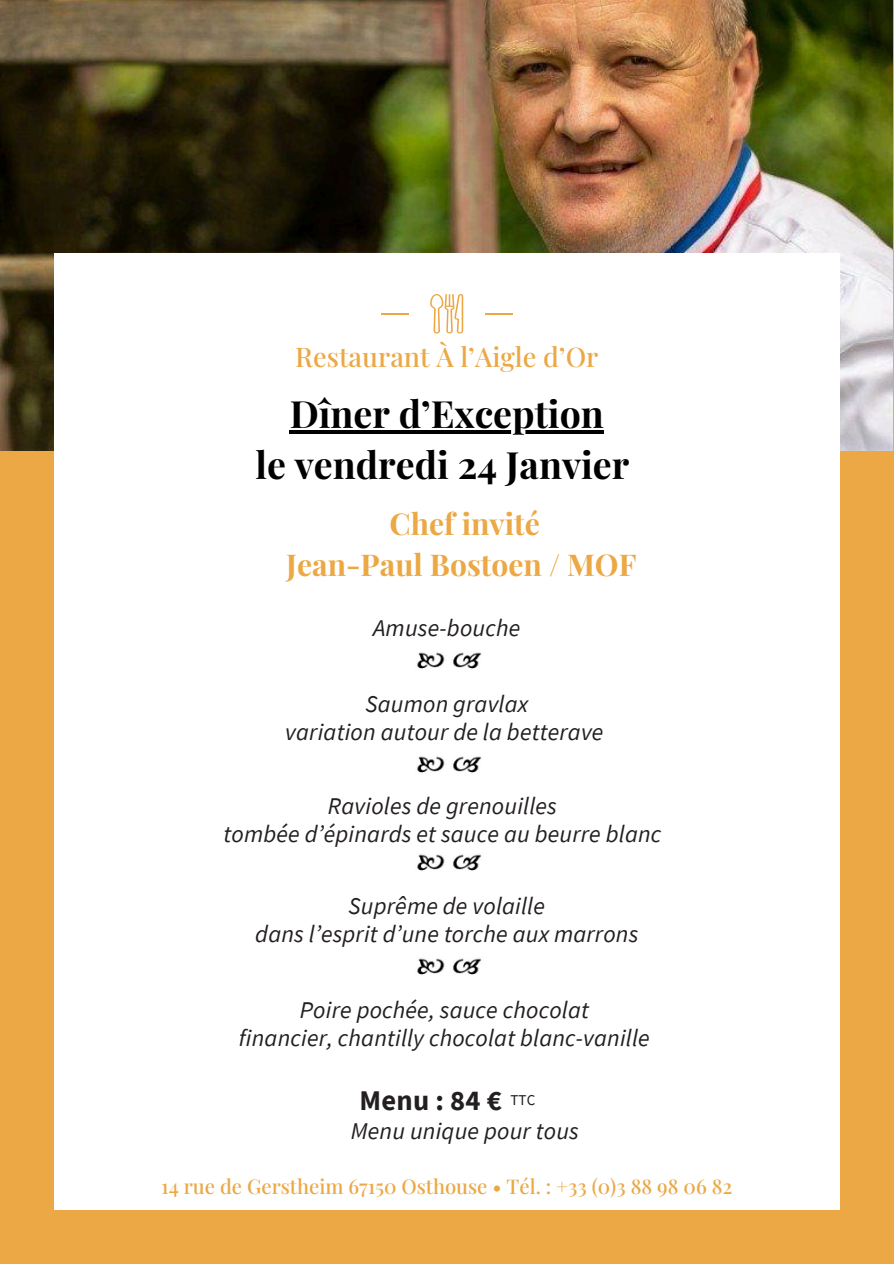
<style>
.page{position:relative;width:894px;height:1264px;background:#fff}
.page>*{position:absolute;margin:0;border:0;box-sizing:border-box;transform-origin:0 0}
.t1{font:700 37.5px/51.8px "Playfair Display";color:#000;text-align:center}
.t2{font:700 30px/41.7px "Playfair Display";color:#eba844;text-align:center}
.t3{font:700 28.5px "Source Sans Pro";letter-spacing:.01em;color:#231f20}
.t4{font:500 27px "Playfair Display";color:#eba844}
.t5{font:italic 24px/28.2px "Source Sans Pro";letter-spacing:.01em;color:#231f20;text-align:center}
.t6{font:500 20.25px "Playfair Display";color:#eba844}
.t7{font:15px "Source Sans Pro";color:#231f20}
</style>
<div class="page">
<div style="left:0;top:0;width:893px;height:1263px;background:#eba845"></div>
<img style="left:0;top:0;width:892px;height:451px">
<div style="left:54px;top:253px;width:785px;height:956px;background:#fff"></div>
<img style="left:417px;top:652px;width:65px;height:17px">
<img style="left:417px;top:756px;width:65px;height:17px">
<img style="left:417px;top:854px;width:65px;height:17px">
<img style="left:417px;top:958px;width:65px;height:17px">
<svg style="left:381px;top:313px;width:27px;height:1px"></svg>
<svg style="left:430px;top:294px;width:33px;height:40px"></svg>
<svg style="left:485px;top:313px;width:28px;height:1px"></svg>
<hr style="left:289px;top:430px;width:314px;height:3px;background:#000">
<h3 class="t4" style="left:295px;top:337px;width:304px">Restaurant À l’Aigle d’Or</h3>
<h1 class="t1" style="left:255px;top:386px;width:375px">Dîner d’Exception<br>le vendredi 24 Janvier</h1>
<h4 class="t2" style="left:286px;top:501px;width:351px">Chef invité<br>Jean-Paul Bostoen / MOF</h4>
<h4 class="t5" style="left:373px;top:613px;width:149px">Amuse-bouche</h4>
<h4 class="t5" style="left:285px;top:689px;width:319px">Saumon gravlax<br>variation autour de la betterave</h4>
<p class="t5" style="left:223px;top:791px;width:439px">Ravioles de grenouilles<br>tombée d’épinards et sauce au beurre blanc</p>
<h4 class="t5" style="left:255px;top:891px;width:384px">Suprême de volaille<br>dans l’esprit d’une torche aux marrons</h4>
<p class="t5" style="left:239px;top:995px;width:412px">Poire pochée, sauce chocolat<br>financier, chantilly chocolat blanc-vanille</p>
<p class="t3" style="left:359px;top:1081px;width:144px">Menu : 84 €</p>
<h4 class="t7" style="left:510px;top:1089px;width:26px">TTC</h4>
<h2 class="t5" style="left:350px;top:1116px;width:229px">Menu unique pour tous</h2>
<p class="t6" style="left:161px;top:1171px;width:572px">14 rue de Gerstheim 67150 Osthouse • Tél. : +33 (0)3 88 98 06 82</p>
</div>
